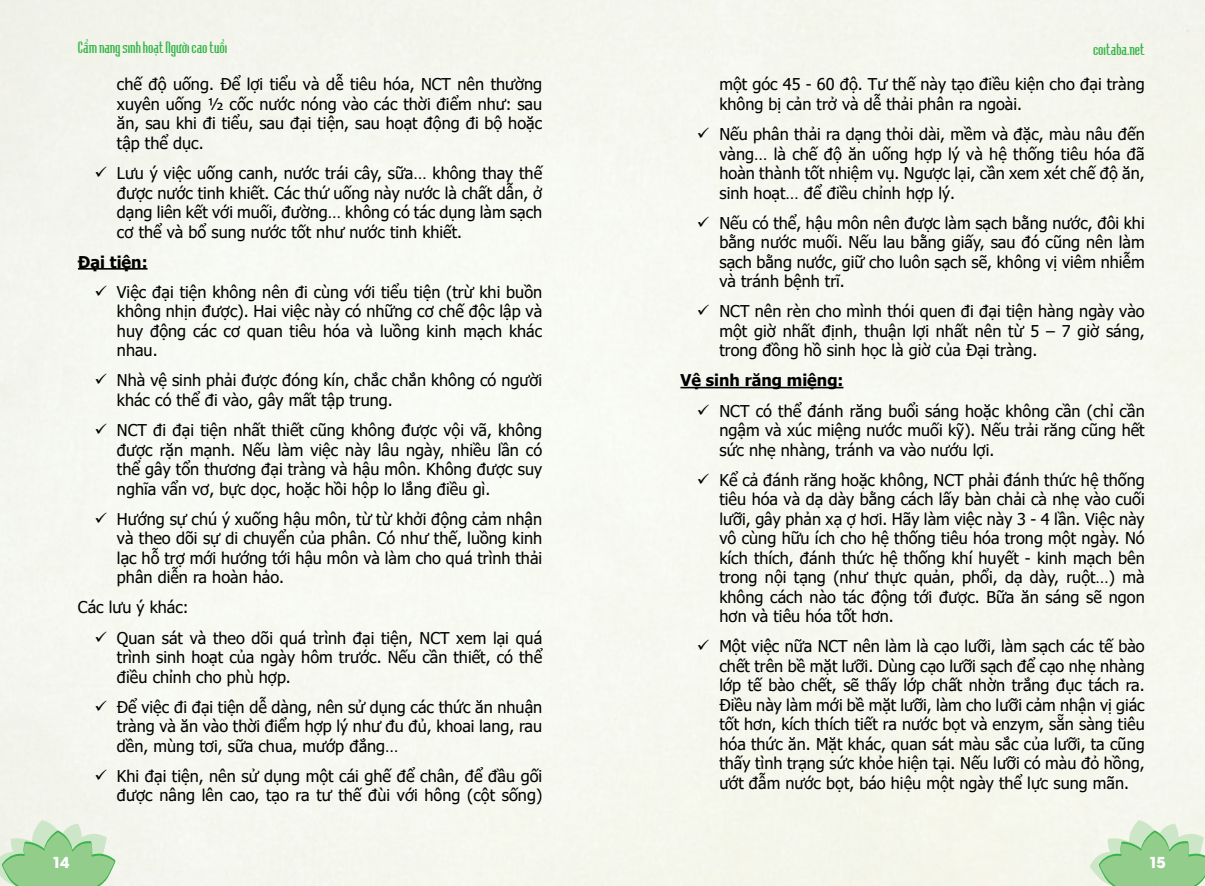
<style>
.page{position:relative;width:1205px;height:886px;background:#fff}
.page>*{position:absolute;margin:0;border:0;box-sizing:border-box;transform-origin:0 0}
.t1{font:16.25px/19.5px "Tahoma";color:#000;text-align:justify}
.t2{font:700 16.25px "Tahoma";color:#000}
.t3{font:15px "UVN Hai Ba Trung";color:#39b54a}
.t4{font:700 15px "UTM Avo";color:#fff}
</style>
<div class="page">
<svg style="left:0;top:820px;width:115px;height:66px;background:#b2daad"></svg>
<svg style="left:1090px;top:820px;width:115px;height:66px;background:#b4dbae"></svg>
<hr style="left:78px;top:268px;width:70px;height:2px;background:#000">
<hr style="left:680px;top:387px;width:163px;height:1px;background:#000">
<svg style="left:96px;top:166px;width:11px;height:11px"></svg>
<svg style="left:96px;top:285px;width:11px;height:11px"></svg>
<svg style="left:96px;top:374px;width:11px;height:10px"></svg>
<svg style="left:96px;top:423px;width:11px;height:11px"></svg>
<svg style="left:96px;top:512px;width:11px;height:11px"></svg>
<svg style="left:96px;top:631px;width:11px;height:10px"></svg>
<svg style="left:96px;top:700px;width:11px;height:11px"></svg>
<svg style="left:96px;top:769px;width:11px;height:11px"></svg>
<svg style="left:698px;top:127px;width:11px;height:11px"></svg>
<svg style="left:698px;top:216px;width:11px;height:11px"></svg>
<svg style="left:698px;top:305px;width:11px;height:10px"></svg>
<svg style="left:698px;top:404px;width:11px;height:11px"></svg>
<svg style="left:698px;top:473px;width:11px;height:11px"></svg>
<svg style="left:698px;top:640px;width:11px;height:10px"></svg>
<p class="t3" style="left:78px;top:36px;width:151px">Cẩm nang sinh hoạt Người cao tuổi</p>
<p class="t3" style="left:1093px;top:38px;width:53px">coitaba.net</p>
<p class="t1" style="left:117px;top:76px;width:427px">chế độ uống. Để lợi tiểu và dễ tiêu hóa, NCT nên thường xuyên uống ½ cốc nước nóng vào các thời điểm như: sau ăn, sau khi đi tiểu, sau đại tiện, sau hoạt động đi bộ hoặc tập thể dục.</p>
<p class="t1" style="left:117px;top:164px;width:427px">Lưu ý việc uống canh, nước trái cây, sữa… không thay thế được nước tinh khiết. Các thứ uống này nước là chất dẫn, ở dạng liên kết với muối, đường… không có tác dụng làm sạch cơ thể và bổ sung nước tốt như nước tinh khiết.</p>
<p class="t2" style="left:78px;top:250px;width:71px">Đại tiện:</p>
<p class="t1" style="left:117px;top:283px;width:427px">Việc đại tiện không nên đi cùng với tiểu tiện (trừ khi buồn không nhịn được). Hai việc này có những cơ chế độc lập và huy động các cơ quan tiêu hóa và luồng kinh mạch khác nhau.</p>
<p class="t1" style="left:117px;top:372px;width:427px">Nhà vệ sinh phải được đóng kín, chắc chắn không có người khác có thể đi vào, gây mất tập trung.</p>
<p class="t1" style="left:117px;top:421px;width:427px">NCT đi đại tiện nhất thiết cũng không được vội vã, không được rặn mạnh. Nếu làm việc này lâu ngày, nhiều lần có thể gây tổn thương đại tràng và hậu môn. Không được suy nghĩa vẩn vơ, bực dọc, hoặc hồi hộp lo lắng điều gì.</p>
<p class="t1" style="left:117px;top:510px;width:427px">Hướng sự chú ý xuống hậu môn, từ từ khởi động cảm nhận và theo dõi sự di chuyển của phân. Có như thế, luồng kinh lạc hỗ trợ mới hướng tới hậu môn và làm cho quá trình thải phân diễn ra hoàn hảo.</p>
<p class="t1" style="left:117px;top:593px;width:427px;line-height:30.1px;text-indent:-39px">Các lưu ý khác:<br>Quan sát và theo dõi quá trình đại tiện, NCT xem lại quá</p>
<p class="t1" style="left:117px;top:648px;width:427px">trình sinh hoạt của ngày hôm trước. Nếu cần thiết, có thể điều chỉnh cho phù hợp.</p>
<p class="t1" style="left:117px;top:698px;width:427px">Để việc đi đại tiện dễ dàng, nên sử dụng các thức ăn nhuận tràng và ăn vào thời điểm hợp lý như đu đủ, khoai lang, rau dền, mùng tơi, sữa chua, mướp đắng…</p>
<p class="t1" style="left:117px;top:767px;width:427px">Khi đại tiện, nên sử dụng một cái ghế để chân, để đầu gối được nâng lên cao, tạo ra tư thế đùi với hông (cột sống)</p>
<p class="t1" style="left:719px;top:76px;width:427px">một góc 45 - 60 độ. Tư thế này tạo điều kiện cho đại tràng không bị cản trở và dễ thải phân ra ngoài.</p>
<p class="t1" style="left:719px;top:125px;width:427px">Nếu phân thải ra dạng thỏi dài, mềm và đặc, màu nâu đến vàng… là chế độ ăn uống hợp lý và hệ thống tiêu hóa đã hoàn thành tốt nhiệm vụ. Ngược lại, cần xem xét chế độ ăn, sinh hoạt… để điều chỉnh hợp lý.</p>
<p class="t1" style="left:719px;top:214px;width:427px">Nếu có thể, hậu môn nên được làm sạch bằng nước, đôi khi bằng nước muối. Nếu lau bằng giấy, sau đó cũng nên làm sạch bằng nước, giữ cho luôn sạch sẽ, không vị viêm nhiễm và tránh bệnh trĩ.</p>
<p class="t1" style="left:719px;top:303px;width:427px">NCT nên rèn cho mình thói quen đi đại tiện hàng ngày vào một giờ nhất định, thuận lợi nhất nên từ 5 – 7 giờ sáng, trong đồng hồ sinh học là giờ của Đại tràng.</p>
<p class="t2" style="left:680px;top:369px;width:164px">Vệ sinh răng miệng:</p>
<p class="t1" style="left:719px;top:402px;width:427px">NCT có thể đánh răng buổi sáng hoặc không cần (chỉ cần ngậm và xúc miệng nước muối kỹ). Nếu trải răng cũng hết sức nhẹ nhàng, tránh va vào nướu lợi.</p>
<p class="t1" style="left:719px;top:471px;width:427px">Kể cả đánh răng hoặc không, NCT phải đánh thức hệ thống tiêu hóa và dạ dày bằng cách lấy bàn chải cà nhẹ vào cuối lưỡi, gây phản xạ ợ hơi. Hãy làm việc này 3 - 4 lần. Việc này vô cùng hữu ích cho hệ thống tiêu hóa trong một ngày. Nó kích thích, đánh thức hệ thống khí huyết - kinh mạch bên trong nội tạng (như thực quản, phổi, dạ dày, ruột…) mà không cách nào tác động tới được. Bữa ăn sáng sẽ ngon hơn và tiêu hóa tốt hơn.</p>
<p class="t1" style="left:719px;top:638px;width:427px">Một việc nữa NCT nên làm là cạo lưỡi, làm sạch các tế bào chết trên bề mặt lưỡi. Dùng cạo lưỡi sạch để cạo nhẹ nhàng lớp tế bào chết, sẽ thấy lớp chất nhờn trắng đục tách ra.<br>Điều này làm mới bề mặt lưỡi, làm cho lưỡi cảm nhận vị giác tốt hơn, kích thích tiết ra nước bọt và enzym, sẵn sàng tiêu hóa thức ăn. Mặt khác, quan sát màu sắc của lưỡi, ta cũng thấy tình trạng sức khỏe hiện tại. Nếu lưỡi có màu đỏ hồng, ướt đẫm nước bọt, báo hiệu một ngày thể lực sung mãn.</p>
<p class="t4" style="left:52px;top:849px;width:19px">14</p>
<p class="t4" style="left:1148px;top:849px;width:19px">15</p>
</div>
